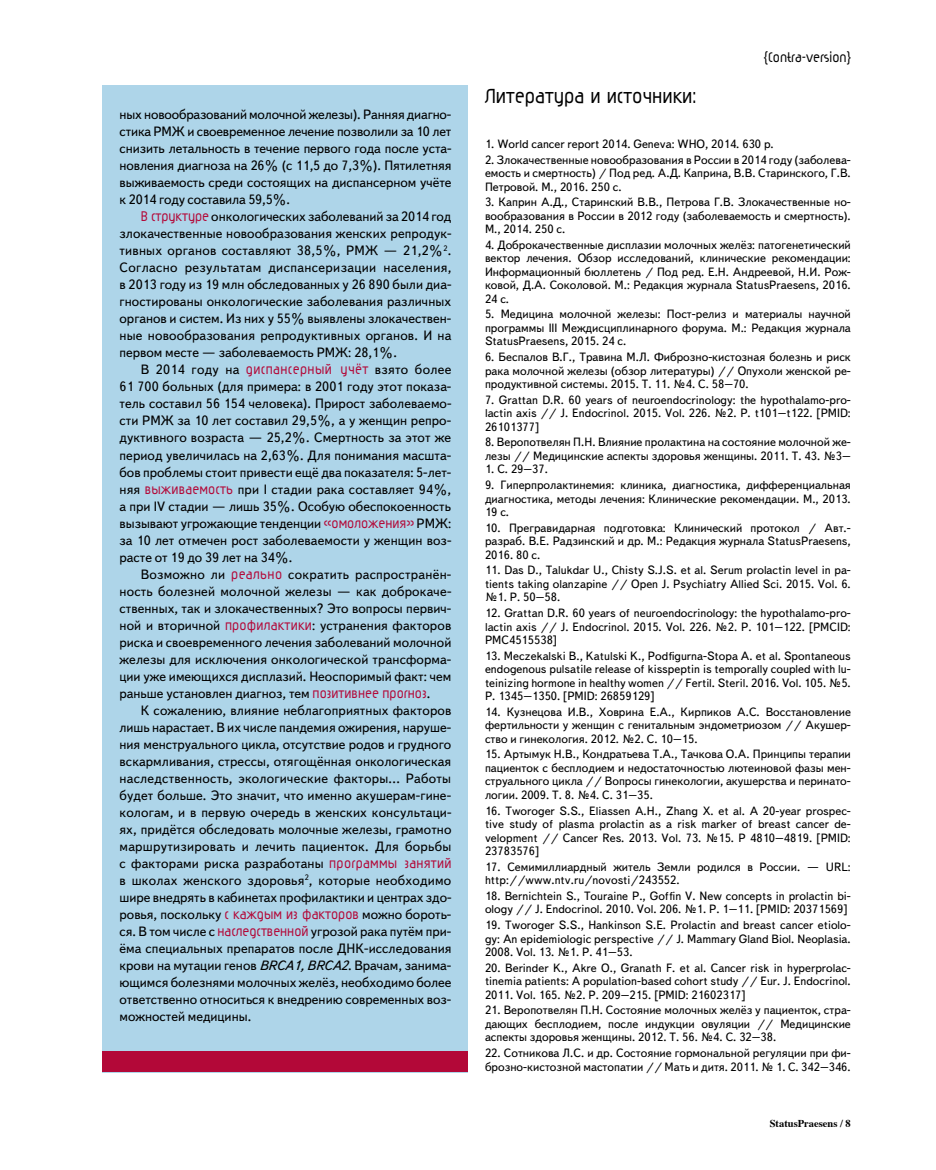
<style>
.page{position:relative;width:936px;height:1170px;background:#fff}
.page>*{position:absolute;margin:0;border:0;box-sizing:border-box;transform-origin:0 0}
.t1{font:700 24px "Magic";color:#000}
.t2{font:700 16.5px "Magic";color:#000}
.t3{font:13.5px/17px "Text";color:#000;text-align:justify}
.t4{font:12px/13.5px "Text";color:#000;text-align:justify}
.t5{font:700 10.5px "Times";color:#000}
.s1{font-family:"Magic";font-weight:700;font-size:16.5px;color:#b30838}
.s2{font-style:italic}
</style>
<div class="page">
<div style="left:102px;top:85px;width:366px;height:986px;background:#aed5e9"></div>
<div style="left:102px;top:1051px;width:366px;height:20px;background:#b30838"></div>
<p class="t3" style="left:119px;top:107px;width:333px">ных новообразований молочной железы). Ранняя диагно&shy;стика РМЖ и своевременное лечение позволили за 10 лет снизить летальность в течение первого года после уста&shy;новления диагноза на 26% (с 11,5 до 7,3%). Пятилетняя выживаемость среди состоящих на диспансерном учёте к 2014 году составила 59,5%.</p>
<p class="t3" style="left:119px;top:209px;width:333px;text-indent:21px"><span class="s1">В структуре</span> онкологических заболеваний за 2014 год злокачественные новообразования женских репродук&shy;тивных органов составляют 38,5%, РМЖ — 21,2%<sup>2</sup>.<br>Согласно результатам диспансеризации населения, в 2013 году из 19 млн обследованных у 26 890 были диа&shy;гностированы онкологические заболевания различных органов и систем. Из них у 55% выявлены злокачествен&shy;ные новообразования репродуктивных органов. И на первом месте — заболеваемость РМЖ: 28,1%.</p>
<p class="t3" style="left:119px;top:362px;width:333px;text-indent:21px">В 2014 году на <span class="s1">диспансерный учёт</span> взято более 61 700 больных (для примера: в 2001 году этот показа&shy;тель составил 56 154 человека). Прирост заболеваемо&shy;сти РМЖ за 10 лет составил 29,5%, а у женщин репро&shy;дуктивного возраста — 25,2%. Смертность за этот же период увеличилась на 2,63%. Для понимания масшта&shy;бов проблемы стоит привести ещё два показателя: 5-лет&shy;няя <span class="s1">выживаемость</span> при I стадии рака составляет 94%, а при IV стадии — лишь 35%. Особую обеспокоенность вызывают угрожающие тенденции <span class="s1">«омоложения»</span> РМЖ: за 10 лет отмечен рост заболеваемости у женщин воз&shy;расте от 19 до 39 лет на 34%.</p>
<p class="t3" style="left:119px;top:566px;width:333px;text-indent:21px">Возможно ли <span class="s1">реально</span> сократить распространён&shy;ность болезней молочной железы — как доброкаче&shy;ственных, так и злокачественных? Это вопросы первич&shy;ной и вторичной <span class="s1">профилактики</span>: устранения факторов риска и своевременного лечения заболеваний молочной железы для исключения онкологической трансформа&shy;ции уже имеющихся дисплазий. Неоспоримый факт: чем раньше установлен диагноз, тем <span class="s1">позитивнее прогноз</span>.</p>
<p class="t3" style="left:119px;top:702px;width:333px;text-indent:21px">К сожалению, влияние неблагоприятных факторов лишь нарастает. В их числе пандемия ожирения, наруше&shy;ния менструального цикла, отсутствие родов и грудного вскармливания, стрессы, отягощённая онкологическая наследственность, экологические факторы... Работы будет больше. Это значит, что именно акушерам-гине&shy;кологам, и в первую очередь в женских консультаци&shy;ях, придётся обследовать молочные железы, грамотно маршрутизировать и лечить пациенток. Для борьбы с факторами риска разработаны <span class="s1">программы занятий </span>в школах женского здоровья<sup>2</sup>, которые необходимо шире внедрять в кабинетах профилактики и центрах здо&shy;ровья, поскольку <span class="s1">с каждым из факторов</span> можно бороть&shy;ся. В том числе с <span class="s1">наследственной</span> угрозой рака путём при&shy;ёма специальных препаратов после ДНК-исследования крови на мутации генов <span class="s2">BRCA1, BRCA2</span>. Врачам, занима&shy;ющимся болезнями молочных желёз, необходимо более ответственно относиться к внедрению современных воз&shy;можностей медицины.</p>
<h1 class="t1" style="left:485px;top:84px;width:213px">Литература и источники:</h1>
<h2 class="t2" style="left:763px;top:49px;width:89px">{Contra-version}</h2>
<p class="t4" style="left:485px;top:138px;width:290px">1. World cancer report 2014. Geneva: WHO, 2014. 630 p.</p>
<p class="t4" style="left:485px;top:153px;width:367px">2. Злокачественные новообразования в России в 2014 году (заболева&shy;емость и смертность) / Под ред. А.Д. Каприна, В.В. Старинского, Г.В.<br>Петровой. М., 2016. 250 с.</p>
<p class="t4" style="left:485px;top:196px;width:367px">3. Каприн А.Д., Старинский В.В., Петрова Г.В. Злокачественные но&shy;вообразования в России в 2012 году (заболеваемость и смертность).<br>М., 2014. 250 с.</p>
<p class="t4" style="left:485px;top:238px;width:367px">4. Доброкачественные дисплазии молочных желёз: патогенетический вектор лечения. Обзор исследований, клинические рекомендации:<br>Информационный бюллетень / Под ред. Е.Н. Андреевой, Н.И. Рож&shy;ковой, Д.А. Соколовой. М.: Редакция журнала StatusPraesens, 2016.<br>24 с.</p>
<p class="t4" style="left:485px;top:308px;width:367px">5. Медицина молочной железы: Пост-релиз и материалы научной программы III Междисциплинарного форума. М.: Редакция журнала StatusPraesens, 2015. 24 с.</p>
<p class="t4" style="left:485px;top:351px;width:367px">6. Беспалов В.Г., Травина М.Л. Фиброзно-кистозная болезнь и риск рака молочной железы (обзор литературы) // Опухоли женской ре&shy;продуктивной системы. 2015. Т. 11. №4. С. 58–70.</p>
<p class="t4" style="left:485px;top:393px;width:367px">7. Grattan D.R. 60 years of neuroendocrinology: the hypothalamo-pro&shy;lactin axis // J. Endocrinol. 2015. Vol. 226. №2. P. t101–t122. [PMID:<br>26101377]</p>
<p class="t4" style="left:485px;top:436px;width:367px">8. Веропотвелян П.Н. Влияние пролактина на состояние молочной же&shy;лезы // Медицинские аспекты здоровья женщины. 2011. Т. 43. №3–</p>
<p class="t4" style="left:485px;top:463px;width:65px">1. С. 29–37.</p>
<p class="t4" style="left:485px;top:479px;width:367px">9. Гиперпролактинемия: клиника, диагностика, дифференциальная диагностика, методы лечения: Клинические рекомендации. М., 2013.<br>19 с.</p>
<p class="t4" style="left:485px;top:521px;width:367px">10. Прегравидарная подготовка: Клинический протокол / Авт.- разраб. В.Е. Радзинский и др. М.: Редакция журнала StatusPraesens, 2016. 80 с.</p>
<p class="t4" style="left:485px;top:564px;width:367px">11. Das D., Talukdar U., Chisty S.J.S. et al. Serum prolactin level in pa&shy;tients taking olanzapine // Open J. Psychiatry Allied Sci. 2015. Vol. 6. №1. P. 50–58.</p>
<p class="t4" style="left:485px;top:606px;width:367px">12. Grattan D.R. 60 years of neuroendocrinology: the hypothalamo-pro&shy;lactin axis // J. Endocrinol. 2015. Vol. 226. №2. P. 101–122. [PMCID:<br>PMC4515538]</p>
<p class="t4" style="left:485px;top:649px;width:367px">13. Meczekalski B., Katulski K., Podfigurna-Stopa A. et al. Spontaneous endogenous pulsatile release of kisspeptin is temporally coupled with lu&shy;teinizing hormone in healthy women // Fertil. Steril. 2016. Vol. 105. №5.<br>P. 1345–1350. [PMID: 26859129]</p>
<p class="t4" style="left:485px;top:705px;width:367px">14. Кузнецова И.В., Ховрина Е.А., Кирпиков А.С. Восстановление фертильности у женщин с генитальным эндометриозом // Акушер&shy;ство и гинекология. 2012. №2. С. 10–15.</p>
<p class="t4" style="left:485px;top:748px;width:367px">15. Артымук Н.В., Кондратьева Т.А., Тачкова О.А. Принципы терапии пациенток с бесплодием и недостаточностью лютеиновой фазы мен&shy;струального цикла // Вопросы гинекологии, акушерства и перинато&shy;логии. 2009. Т. 8. №4. С. 31–35.</p>
<p class="t4" style="left:485px;top:804px;width:367px">16. Tworoger S.S., Eliassen A.H., Zhang X. et al. A 20-year prospec&shy;tive study of plasma prolactin as a risk marker of breast cancer de&shy;velopment // Cancer Res. 2013. Vol. 73. №15. P 4810–4819. [PMID:<br>23783576]</p>
<p class="t4" style="left:485px;top:860px;width:367px">17. Семимиллиардный житель Земли родился в России. — URL: http://www.ntv.ru/novosti/243552.</p>
<p class="t4" style="left:485px;top:889px;width:367px">18. Bernichtein S., Touraine P., Goffin V. New concepts in prolactin bi&shy;ology // J. Endocrinol. 2010. Vol. 206. №1. P. 1–11. [PMID: 20371569]</p>
<p class="t4" style="left:485px;top:918px;width:367px">19. Tworoger S.S., Hankinson S.E. Prolactin and breast cancer etiolo&shy;gy: An epidemiologic perspective // J. Mammary Gland Biol. Neoplasia.<br>2008. Vol. 13. №1. P. 41–53.</p>
<p class="t4" style="left:485px;top:961px;width:367px">20. Berinder K., Akre O., Granath F. et al. Cancer risk in hyperprolac&shy;tinemia patients: A population-based cohort study // Eur. J. Endocrinol.<br>2011. Vol. 165. №2. P. 209–215. [PMID: 21602317]</p>
<p class="t4" style="left:485px;top:1004px;width:367px">21. Веропотвелян П.Н. Состояние молочных желёз у пациенток, стра&shy;дающих бесплодием, после индукции овуляции // Медицинские аспекты здоровья женщины. 2012. Т. 56. №4. С. 32–38.</p>
<p class="t4" style="left:485px;top:1046px;width:367px">22. Сотникова Л.С. и др. Состояние гормональной регуляции при фи&shy;брозно-кистозной мастопатии // Мать и дитя. 2011. № 1. С. 342–346.</p>
<p class="t5" style="left:769px;top:1113px;width:83px">StatusPraesens / 8</p>
</div>
